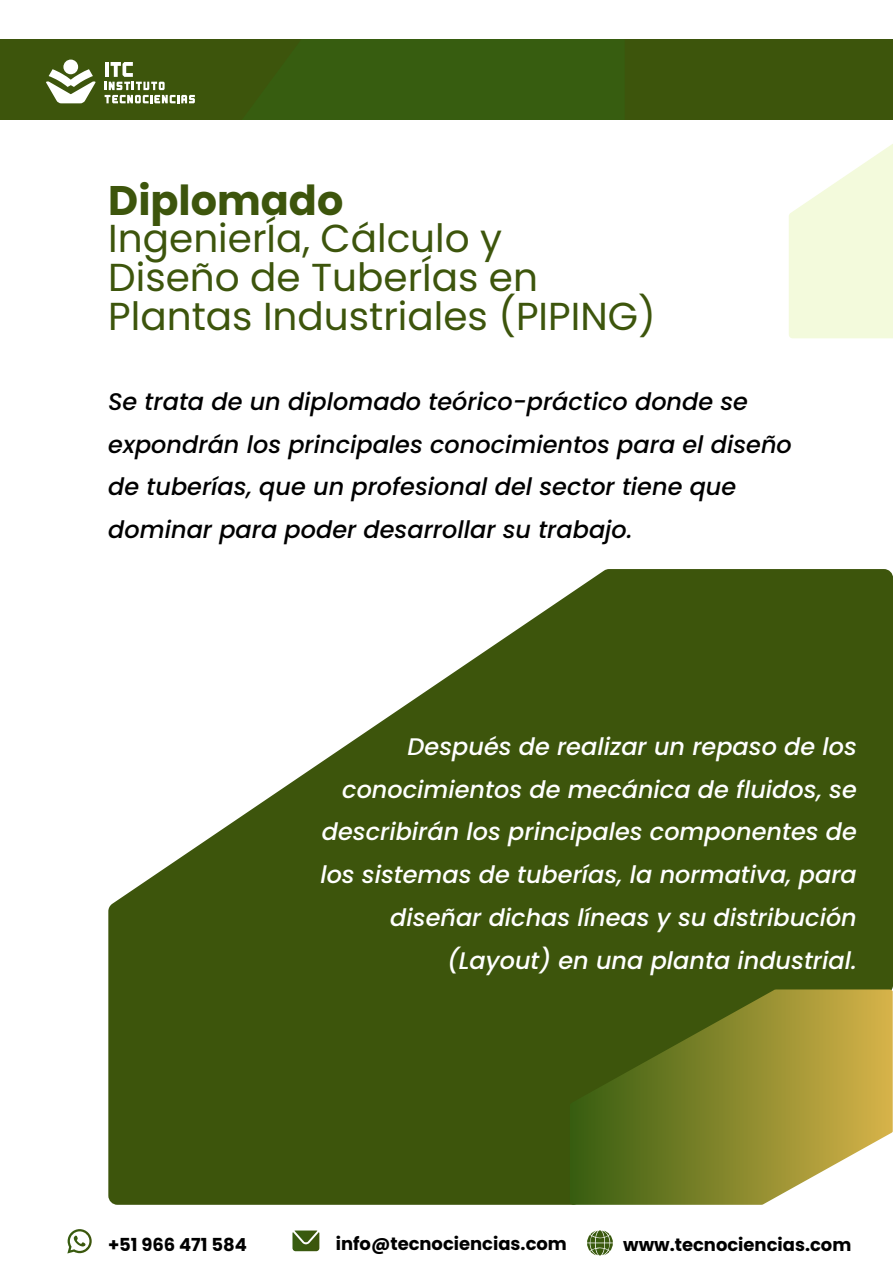
<style>
.page{position:relative;width:893px;height:1264px;background:#fff}
.page>*{position:absolute;margin:0;border:0;box-sizing:border-box;transform-origin:0 0}
.t1{font:700 41.25px "Poppins";color:#3d550c}
.t2{font:39px/39.3px "Poppins";color:#3d550c}
.t3{font:italic 500 24px/42.8px "Poppins";color:#fff;text-align:right}
.t4{font:italic 500 24px/42.8px "Poppins";color:#000}
.t5{font:700 18px "Poppins";color:#000}
</style>
<div class="page">
<svg style="left:67px;top:1229px;width:25px;height:24px"></svg>
<svg style="left:292px;top:1230px;width:27px;height:21px"></svg>
<svg style="left:587px;top:1230px;width:26px;height:25px"></svg>
<svg style="left:108px;top:569px;width:784px;height:635px;fill:#3d550c"></svg>
<svg style="left:570px;top:989px;width:322px;height:215px;background:#868936"></svg>
<svg style="left:789px;top:144px;width:103px;height:194px"></svg>
<div style="left:0;top:39px;width:892px;height:81px;background:#3d550c"></div>
<div style="left:63px;top:59px;width:15px;height:15px;background:#fff;border-radius:50%"></div>
<svg style="left:46px;top:69px;width:50px;height:34px"></svg>
<svg style="left:105px;top:62px;width:90px;height:41px"></svg>
<p class="t1" style="left:108px;top:171px;width:236px">Diplomado</p>
<p class="t2" style="left:108px;top:218px;width:395px">IngenierÍa, Cálculo y</p>
<p class="t2" style="left:108px;top:258px;width:549px">Diseño de TuberÍas en<br>Plantas Industriales (PIPING)</p>
<p class="t4" style="left:108px;top:380px;width:685px">Se trata de un diplomado teórico-práctico donde se expondrán los principales conocimientos para el diseño de tuberías, que un profesional del sector tiene que dominar para poder desarrollar su trabajo.</p>
<p class="t3" style="left:320px;top:725px;width:538px">Después de realizar un repaso de los conocimientos de mecánica de fluidos, se describirán los principales componentes de los sistemas de tuberías, la normativa, para diseñar dichas líneas y su distribución (Layout) en una planta industrial.</p>
<p class="t5" style="left:108px;top:1232px;width:140px">+51 966 471 584</p>
<p class="t5" style="left:336px;top:1230px;width:233px">info@tecnociencias.com</p>
<p class="t5" style="left:623px;top:1231px;width:230px">www.tecnociencias.com</p>
</div>
